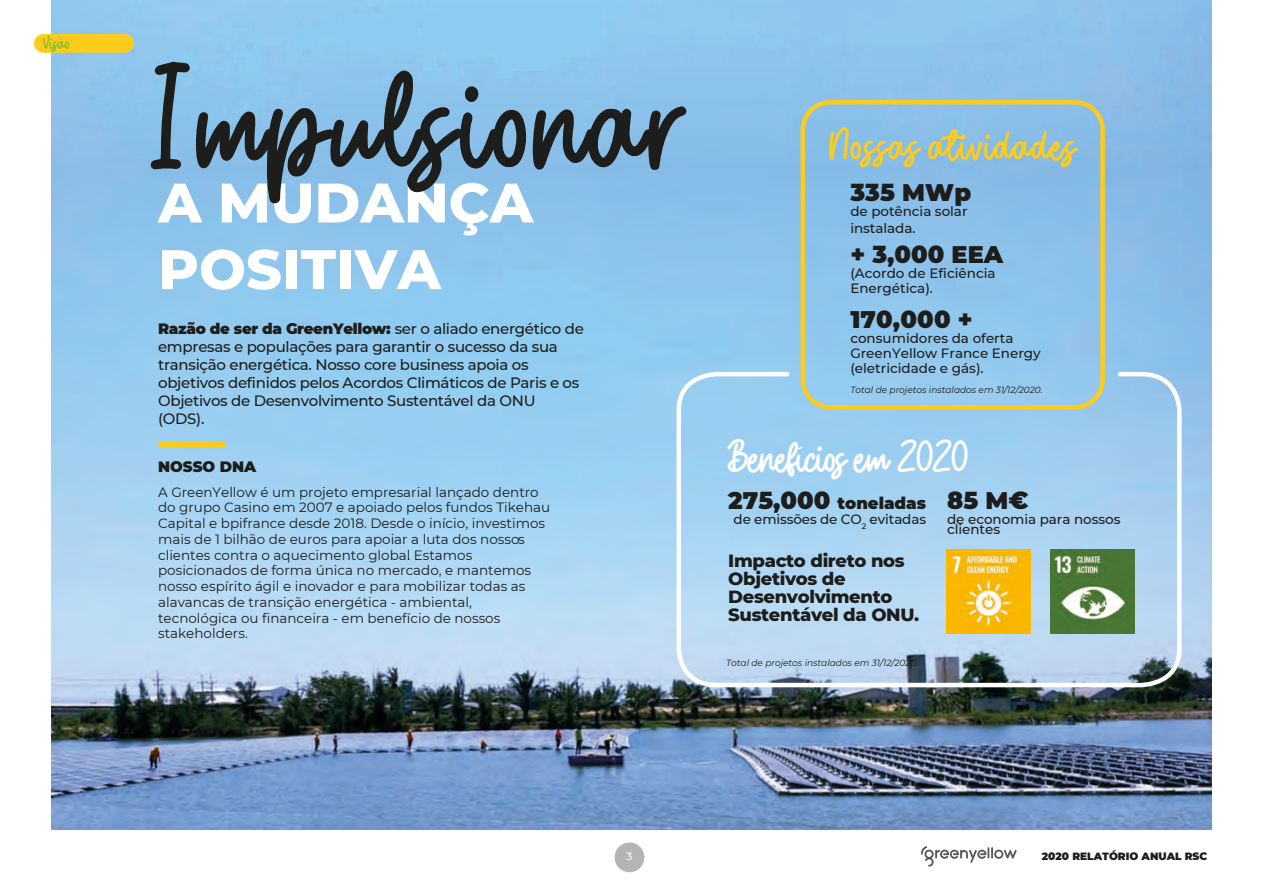
<style>
.page{position:relative;width:1263px;height:893px;background:#fff}
.page>*{position:absolute;margin:0;border:0;box-sizing:border-box;transform-origin:0 0}
.t1{font:152.85px "Weatpoint";letter-spacing:.025em;color:#1d1d1b}
.t2{font:800 55.5px/66.6px "Montserrat";color:#fff}
.t3{font:48px "Weatpoint";letter-spacing:-.015em;color:#fff}
.t4{font:48px "Weatpoint";letter-spacing:.03em;color:#fccc1d}
.t5{font:900 24px "Montserrat";letter-spacing:.005em;color:#1d1d1b}
.t6{font:19.5px "Weatpoint";color:#88ba25}
.t7{font:800 18px/18px "Montserrat";letter-spacing:-.02em;color:#1d1d1b}
.t8{font:900 16.5px "Montserrat";color:#1d1d1b}
.t9{font:500 15px/18px "Montserrat";letter-spacing:-.02em;color:#1d1d1b}
.t10{font:900 15px "Montserrat";color:#1d1d1b}
.t11{font:13.5px/15.8px "Montserrat";color:#1d1d1b}
.t12{font:500 13.5px/15px "Montserrat";color:#1d1d1b}
.t13{font:900 10.5px "Montserrat";color:#1d1d1b}
.t14{font:500 10.5px "Montserrat";color:#fff}
.t15{font:italic 9px "Montserrat";color:#1d1d1b}
.s1{font-weight:900}
.s2{font-style:inherit}
.s3{font-size:24px}
</style>
<div class="page">
<img style="left:51px;top:0;width:1161px;height:169px">
<img style="left:51px;top:169px;width:1161px;height:660px">
<div style="left:161px;top:441px;width:62px;height:6px;background:#fccc1d"></div>
<div style="left:676px;top:372px;width:505px;height:315px;border:4px solid #fff;border-radius:37px"></div>
<div style="left:801px;top:100px;width:304px;height:309px;border:4px solid #fccc1d;border-radius:28px"></div>
<img style="left:946px;top:550px;width:85px;height:84px">
<img style="left:1051px;top:550px;width:84px;height:84px">
<div style="left:615px;top:842px;width:29px;height:30px;background:#b4b4b4;border-radius:50%"></div>
<svg style="left:921px;top:846px;width:96px;height:21px"></svg>
<div style="left:43px;top:34px;width:82px;height:19px;background:#fccc1d"></div>
<h3 class="t6" style="left:43px;top:33px;width:28px">Visão</h3>
<p class="t1" style="left:151px;top:44px;width:538px">Impulsionar</p>
<p class="t2" style="left:158px;top:166px;width:377px">A MUDANÇA<br>POSITIVA</p>
<p class="t9" style="left:158px;top:319px;width:427px"><span class="s1">Razão de ser da GreenYellow:</span> ser o aliado energético de empresas e populações para garantir o sucesso da sua transição energética. Nosso core business apoia os objetivos definidos pelos Acordos Climáticos de Paris e os Objetivos de Desenvolvimento Sustentável da ONU (ODS).</p>
<p class="t10" style="left:158px;top:456px;width:100px">NOSSO DNA</p>
<p class="t11" style="left:158px;top:483px;width:394px">A GreenYellow é um projeto empresarial lançado dentro do grupo Casino em 2007 e apoiado pelos fundos Tikehau Capital e bpifrance desde 2018. Desde o início, investimos mais de 1 bilhão de euros para apoiar <span class="s2">a luta dos nossos clientes contra o aquecimento global.</span> Estamos posicionados de forma única no mercado, <span class="s2">e</span> mantemos nosso espírito ágil e inovador e <span class="s2">para</span> mobiliza<span class="s2">r</span> todas as alavancas de transição energética - ambiental, tecnológica ou financeira - em benefício de nossos stakeholders.</p>
<p class="t4" style="left:829px;top:120px;width:249px">Nossas atividades</p>
<p class="t5" style="left:850px;top:175px;width:122px">335 MWp</p>
<p class="t12" style="left:850px;top:203px;width:119px;line-height:16.2px">de potência solar instalada.</p>
<p class="t5" style="left:850px;top:236px;width:154px">+ 3,000 EEA</p>
<p class="t12" style="left:850px;top:265px;width:147px">(Acordo de Eficiência<br>Energética).</p>
<p class="t5" style="left:850px;top:301px;width:124px">170,000 +</p>
<p class="t12" style="left:850px;top:330px;width:192px">consumidores da oferta<br>GreenYellow France Energy (eletricidade e gás).</p>
<p class="t15" style="left:850px;top:383px;width:194px">Total de projetos instalados em 31/12/2020.</p>
<p class="t3" style="left:728px;top:433px;width:242px">Benefícios em 2020</p>
<p class="t5" style="left:947px;top:483px;width:83px">85 M€</p>
<p class="t12" style="left:947px;top:514px;width:175px;line-height:10.2px">de economia para nossos clientes</p>
<p class="t8" style="left:728px;top:491px;width:199px"><span class="s3">275,000</span> toneladas</p>
<p class="t12" style="left:734px;top:511px;width:194px">de emissões de CO<sub>2</sub> evitadas</p>
<p class="t7" style="left:728px;top:550px;width:192px">Impacto direto nos<br>Objetivos de<br>Desenvolvimento<br>Sustentável da ONU.</p>
<p class="t15" style="left:726px;top:657px;width:194px">Total de projetos instalados em 31/12/2020.</p>
<p class="t14" style="left:626px;top:849px;width:8px">3</p>
<p class="t13" style="left:1042px;top:848px;width:167px">2020 RELATÓRIO ANUAL RSC</p>
</div>
